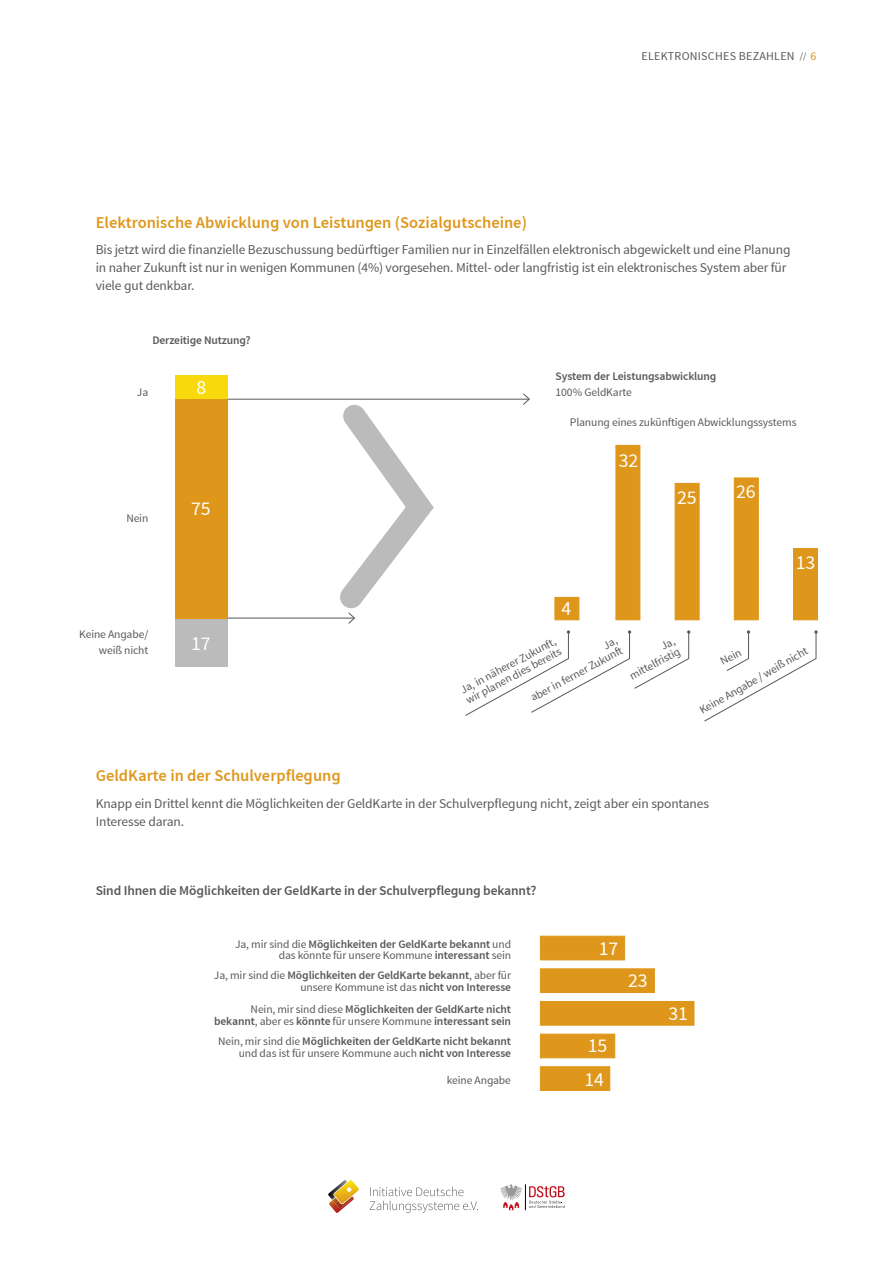
<style>
.page{position:relative;width:893px;height:1263px;background:#fff}
.page>*{position:absolute;margin:0;border:0;box-sizing:border-box;transform-origin:0 0}
.t1{font:19.8px/33.8px "Source Sans Pro";letter-spacing:-.01em;color:#fff}
.t2{font:600 16.5px "Source Sans Pro";color:#de971b}
.t3{font:13.5px/18px "Source Sans Pro";letter-spacing:-.01em;color:#585857}
.t4{font:600 13.5px "Source Sans Pro";letter-spacing:-.01em;color:#585857}
.t5{font:12px "Source Sans Pro";letter-spacing:.02em;color:#585857}
.t6{font:600 11.55px/11.6px "Source Sans Pro";letter-spacing:-.01em;color:#585857;text-align:right}
.t7{font:11.55px/11.6px "Source Sans Pro";letter-spacing:-.01em;color:#585857;text-align:right}
.s1{font-size:9.3px}
.s2{color:#de971b}
.s3{font-weight:600}
.s4{font-weight:400}
</style>
<div class="page">
<svg style="left:500px;top:1184px;width:65px;height:26px"></svg>
<svg style="left:328px;top:1180px;width:31px;height:33px"></svg>
<svg style="left:370px;top:1187px;width:108px;height:26px"></svg>
<div style="left:540px;top:936px;width:85px;height:24px;background:#de971b;border:1px solid #de971b"></div>
<div style="left:540px;top:968px;width:115px;height:25px;background:#de971b;border:1px solid #de971b"></div>
<div style="left:540px;top:1001px;width:154px;height:24px;background:#de971b"></div>
<div style="left:540px;top:1034px;width:75px;height:24px;background:#de971b;border:1px solid #de971b"></div>
<div style="left:540px;top:1066px;width:70px;height:25px;background:#de971b;border:1px solid #de971b"></div>
<hr style="left:220px;top:618px;width:134px;height:1px;background:#585857">
<hr style="left:221px;top:399px;width:308px;height:1px;background:#585857">
<svg style="left:522px;top:393px;width:8px;height:12px"></svg>
<div style="left:555px;top:597px;width:24px;height:23px;background:#de971b;border:1px solid #de971b"></div>
<div style="left:616px;top:445px;width:24px;height:175px;background:#de971b"></div>
<div style="left:675px;top:483px;width:24px;height:137px;background:#de971b"></div>
<div style="left:734px;top:478px;width:25px;height:142px;background:#de971b;border:1px solid #de971b"></div>
<div style="left:793px;top:548px;width:25px;height:72px;background:#de971b"></div>
<div style="left:175px;top:375px;width:53px;height:24px;background:#f7d90c"></div>
<div style="left:175px;top:618px;width:53px;height:48px;background:#bbb"></div>
<div style="left:175px;top:399px;width:53px;height:219px;background:#de971b"></div>
<svg style="left:320px;top:398px;width:128px;height:226px"></svg>
<svg style="left:465px;top:630px;width:225px;height:86px"></svg>
<svg style="left:704px;top:630px;width:114px;height:92px"></svg>
<p class="t5" style="left:642px;top:50px;width:176px">ELEKTRONISCHES BEZAHLEN <span class="s1">//</span> <span class="s2">6</span></p>
<p class="t2" style="left:96px;top:213px;width:433px">Elektronische Abwicklung von Leistungen (Sozialgutscheine)</p>
<p class="t3" style="left:96px;top:241px;width:696px">Bis jetzt wird die finanzielle Bezuschussung bedürftiger Familien nur in Einzelfällen elektronisch abgewickelt und eine Planung in naher Zukunft ist nur in wenigen Kommunen (4%) vorgesehen. Mittel- oder langfristig ist ein elektronisches System aber für viele gut denkbar.</p>
<p class="t6" style="left:152px;top:334px;width:100px">Derzeitige Nutzung?</p>
<p class="t7" style="left:137px;top:387px;width:13px">Ja</p>
<p class="t7" style="left:126px;top:512px;width:24px">Nein</p>
<p class="t7" style="left:79px;top:626px;width:71px;line-height:15.9px">Keine Angabe/ weiß nicht</p>
<h1 class="t1" style="left:196px;top:370px;width:11px">8</h1>
<h1 class="t1" style="left:191px;top:492px;width:21px">75</h1>
<h1 class="t1" style="left:191px;top:627px;width:21px">17</h1>
<p class="t6" style="left:556px;top:370px;width:162px">System der Leistungsabwicklung</p>
<p class="t7" style="left:556px;top:386px;width:78px">100% GeldKarte</p>
<p class="t7" style="left:570px;top:416px;width:228px">Planung eines zukünftigen Abwicklungssystems</p>
<h1 class="t1" style="left:562px;top:592px;width:11px">4</h1>
<h1 class="t1" style="left:619px;top:443px;width:21px">32</h1>
<h1 class="t1" style="left:677px;top:481px;width:21px">25</h1>
<h1 class="t1" style="left:736px;top:475px;width:21px">26</h1>
<h1 class="t1" style="left:796px;top:546px;width:21px">13</h1>
<p class="t7" style="left:459px;top:685px;width:108px;text-align:left;rotate:-28deg">Ja, in näherer Zukunft, wir planen dies bereits</p>
<p class="t7" style="left:523px;top:683px;width:104px;rotate:-28deg">Ja,<br>aber in ferner Zukunft</p>
<p class="t7" style="left:622px;top:661px;width:57px;rotate:-28deg">Ja, mittelfristig</p>
<p class="t7" style="left:718px;top:657px;width:24px;rotate:-28deg">Nein</p>
<p class="t7" style="left:698px;top:706px;width:124px;rotate:-30deg">Keine Angabe / weiß nicht</p>
<p class="t2" style="left:96px;top:766px;width:247px">GeldKarte in der Schulverpflegung</p>
<p class="t3" style="left:96px;top:794px;width:615px">Knapp ein Drittel kennt die Möglichkeiten der GeldKarte in der Schulverpflegung nicht, zeigt aber ein spontanes<br>Interesse daran.</p>
<p class="t4" style="left:96px;top:883px;width:442px">Sind Ihnen die Möglichkeiten der GeldKarte in der Schulverpflegung bekannt?</p>
<p class="t7" style="left:235px;top:938px;width:278px">Ja, mir sind die <span class="s3">Möglichkeiten der GeldKarte bekannt</span> und das könnte für unsere Kommune <span class="s3">interessant</span> sein</p>
<p class="t6" style="left:214px;top:970px;width:299px"><span class="s4">Ja, mir sind die</span> Möglichkeiten der GeldKarte bekannt<span class="s4">, aber für unsere Kommune ist das</span> nicht von Interesse</p>
<p class="t6" style="left:214px;top:1004px;width:298px"><span class="s4">Nein, mir sind diese</span> Möglichkeiten der GeldKarte nicht bekannt<span class="s4">, aber es</span> könnte <span class="s4">für unsere Kommune</span> interessant sein</p>
<p class="t6" style="left:218px;top:1036px;width:294px"><span class="s4">Nein, mir sind die</span> Möglichkeiten der GeldKarte nicht bekannt <span class="s4">und das ist für unsere Kommune auch</span> nicht von Interesse</p>
<p class="t7" style="left:447px;top:1074px;width:66px">keine Angabe</p>
<h1 class="t1" style="left:599px;top:932px;width:21px">17</h1>
<h1 class="t1" style="left:628px;top:963px;width:21px">23</h1>
<h1 class="t1" style="left:585px;top:1029px;width:24px">15<br>14</h1>
<h1 class="t1" style="left:669px;top:997px;width:21px">31</h1>
</div>
